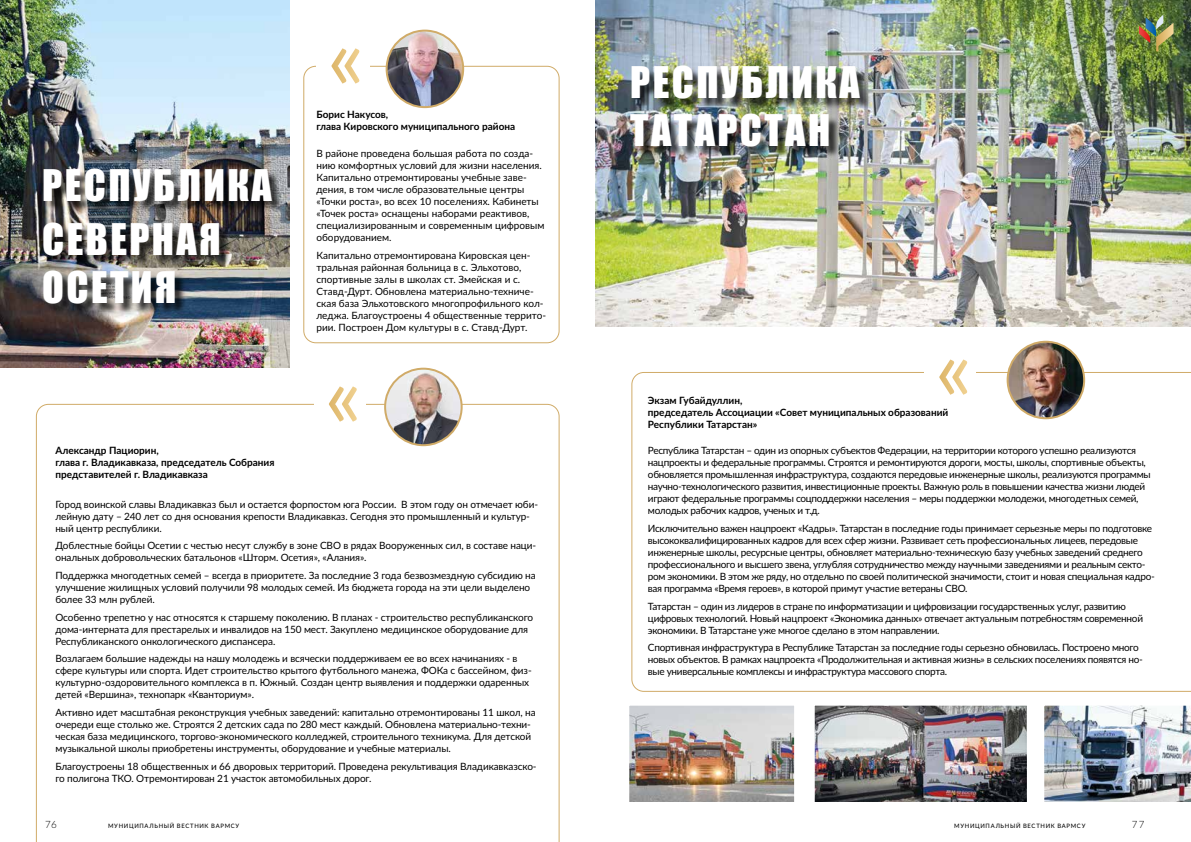
<style>
.page{position:relative;width:1191px;height:842px;background:#fff}
.page>*{position:absolute;margin:0;border:0;box-sizing:border-box;transform-origin:0 0}
.t1{font:88px "Lato";color:#fff}
.t2{font:40px/53.7px "Impact";letter-spacing:.06em;color:#fff}
.t3{font:10px/12px "Lato";letter-spacing:-.02em;color:#000}
.t4{font:10px/12px "Lato";color:#000}
.t5{font:700 10px/12px "Lato";color:#000}
.t6{font:300 10px "Lato";color:#000}
.t7{font:500 6px "Lato";letter-spacing:.115em;color:#000}
</style>
<div class="page">
<img style="left:0;top:0;width:289px;height:367px">
<div style="left:45px;top:170px;width:239px;height:146px;background:#000;opacity:.75"></div>
<svg style="left:36px;top:404px;width:523px;height:438px"></svg>
<div style="left:314px;top:356px;width:51px;height:107px;background:#fff"></div>
<img style="left:385px;top:369px;width:76px;height:76px;border-radius:38px">
<div style="left:384px;top:368px;width:78px;height:78px;border:2px solid #d0ab68;border-radius:50%"></div>
<div style="left:303px;top:66px;width:256px;height:277px;border:1px solid #d0ab68;border-radius:12px"></div>
<div style="left:316px;top:18px;width:54px;height:106px;background:#fff"></div>
<img style="left:386px;top:31px;width:77px;height:76px;border-radius:38px">
<div style="left:385px;top:30px;width:79px;height:78px;border:2px solid #d0ab68;border-radius:50%"></div>
<img style="left:595px;top:0;width:596px;height:327px">
<div style="left:632px;top:68px;width:240px;height:91px;background:#000;opacity:.75"></div>
<svg style="left:631px;top:372px;width:560px;height:320px"></svg>
<div style="left:924px;top:330px;width:52px;height:106px;background:#fff"></div>
<img style="left:1007px;top:342px;width:77px;height:76px;border-radius:38px">
<div style="left:1006px;top:341px;width:79px;height:78px;border:2px solid #d0ab68;border-radius:50%"></div>
<img style="left:630px;top:707px;width:163px;height:94px">
<div style="left:625px;top:702px;width:173px;height:104px;border:4px solid #fff"></div>
<img style="left:815px;top:707px;width:211px;height:94px">
<div style="left:810px;top:702px;width:221px;height:104px;border:4px solid #fff"></div>
<img style="left:1044px;top:705px;width:147px;height:97px">
<svg style="left:1139px;top:15px;width:34px;height:36px"></svg>
<h2 class="t2" style="left:42px;top:157px;width:231px">РЕСПУБЛИКА<br>СЕВЕРНАЯ</h2>
<h2 class="t2" style="left:42px;top:259px;width:136px">ОСЕТИЯ</h2>
<h1 class="t1" style="left:327px;top:-6px;width:39px">«</h1>
<p class="t5" style="left:316px;top:108px;width:200px">Борис Накусов,<br>глава Кировского муниципального района</p>
<p class="t4" style="left:316px;top:147px;width:229px">В районе проведена большая работа по созда&shy;нию комфортных условий для жизни населения.<br>Капитально отремонтированы учебные заве&shy;дения, в том числе образовательные центры «Точки роста», во всех 10 поселениях. Кабинеты «Точек роста» оснащены наборами реактивов, специализированным и современным цифровым оборудованием.</p>
<p class="t4" style="left:316px;top:249px;width:231px">Капитально отремонтирована Кировская цен&shy;тральная районная больница в с. Эльхотово, спортивные залы в школах ст. Змейская и с.<br>Ставд-Дурт. Обновлена материально-техниче&shy;ская база Эльхотовского многопрофильного кол&shy;леджа. Благоустроены 4 общественные террито&shy;рии. Построен Дом культуры в с. Ставд-Дурт.</p>
<h1 class="t1" style="left:324px;top:332px;width:39px">«</h1>
<p class="t5" style="left:55px;top:444px;width:221px">Александр Пациорин,<br>глава г. Владикавказа, председатель Собрания представителей г. Владикавказа</p>
<p class="t3" style="left:55px;top:497px;width:484px">Город воинской славы Владикавказ был и остается форпостом юга России. В этом году он отмечает юби&shy;лейную дату – 240 лет со дня основания крепости Владикавказ. Сегодня это промышленный и культур&shy;ный центр республики.</p>
<p class="t3" style="left:55px;top:539px;width:482px">Доблестные бойцы Осетии с честью несут службу в зоне СВО в рядах Вооруженных сил, в составе наци&shy;ональных добровольческих батальонов «Шторм. Осетия», «Алания».</p>
<p class="t3" style="left:55px;top:569px;width:482px">Поддержка многодетных семей – всегда в приоритете. За последние 3 года безвозмездную субсидию на улучшение жилищных условий получили 98 молодых семей. Из бюджета города на эти цели выделено более 33 млн рублей.</p>
<p class="t3" style="left:55px;top:610px;width:479px">Особенно трепетно у нас относятся к старшему поколению. В планах - строительство республиканского дома-интерната для престарелых и инвалидов на 150 мест. Закуплено медицинское оборудование для<br>Республиканского онкологического диспансера.</p>
<p class="t3" style="left:55px;top:652px;width:478px">Возлагаем большие надежды на нашу молодежь и всячески поддерживаем ее во всех начинаниях - в сфере культуры или спорта. Идет строительство крытого футбольного манежа, ФОКа с бассейном, физ&shy;культурно-оздоровительного комплекса в п. Южный. Создан центр выявления и поддержки одаренных детей «Вершина», технопарк «Кванториум».</p>
<p class="t3" style="left:55px;top:706px;width:482px">Активно идет масштабная реконструкция учебных заведений: капитально отремонтированы 11 школ, на очереди еще столько же. Строятся 2 детских сада по 280 мест каждый. Обновлена материально-техни&shy;ческая база медицинского, торгово-экономического колледжей, строительного техникума. Для детской музыкальной школы приобретены инструменты, оборудование и учебные материалы.</p>
<p class="t3" style="left:55px;top:759px;width:483px">Благоустроены 18 общественных и 66 дворовых территорий. Проведена рекультивация Владикавказско&shy;го полигона ТКО. Отремонтирован 21 участок автомобильных дорог.</p>
<h2 class="t2" style="left:630px;top:58px;width:231px;line-height:48px">РЕСПУБЛИКА<br>ТАТАРСТАН</h2>
<h1 class="t1" style="left:935px;top:305px;width:39px">«</h1>
<p class="t5" style="left:648px;top:405px;width:302px">председатель Ассоциации «Совет муниципальных образований<br>Республики Татарстан»</p>
<p class="t3" style="left:648px;top:444px;width:504px">Республика Татарстан – один из опорных субъектов Федерации, на территории которого успешно реализуются нацпроекты и федеральные программы. Строятся и ремонтируются дороги, мосты, школы, спортивные объекты, обновляется промышленная инфраструктура, создаются передовые инженерные школы, реализуются программы научно-технологического развития, инвестиционные проекты. Важную роль в повышении качества жизни людей играют федеральные программы соцподдержки населения – меры поддержки молодежи, многодетных семей, молодых рабочих кадров, ученых и т.д.</p>
<p class="t3" style="left:648px;top:522px;width:508px">Исключительно важен нацпроект «Кадры». Татарстан в последние годы принимает серьезные меры по подготовке высококвалифицированных кадров для всех сфер жизни. Развивает сеть профессиональных лицеев, передовые инженерные школы, ресурсные центры, обновляет материально-техническую базу учебных заведений среднего профессионального и высшего звена, углубляя сотрудничество между научными заведениями и реальным секто&shy;ром экономики. В этом же ряду, но отдельно по своей политической значимости, стоит и новая специальная кадро&shy;вая программа «Время героев», в которой примут участие ветераны СВО.</p>
<p class="t3" style="left:648px;top:600px;width:496px">Татарстан – один из лидеров в стране по информатизации и цифровизации государственных услуг, развитию цифровых технологий. Новый нацпроект «Экономика данных» отвечает актуальным потребностям современной экономики. В Татарстане уже многое сделано в этом направлении.</p>
<p class="t3" style="left:648px;top:641px;width:496px">Спортивная инфраструктура в Республике Татарстан за последние годы серьезно обновилась. Построено много новых объектов. В рамках нацпроекта «Продолжительная и активная жизнь» в сельских поселениях появятся но&shy;вые универсальные комплексы и инфраструктура массового спорта.</p>
<p class="t5" style="left:648px;top:393px;width:96px">Экзам Губайдуллин,</p>
<p class="t6" style="left:45px;top:817px;width:13px">76</p>
<p class="t7" style="left:108px;top:822px;width:133px">МУНИЦИПАЛЬНЫЙ ВЕСТНИК ВАРМСУ</p>
<p class="t7" style="left:954px;top:822px;width:133px">МУНИЦИПАЛЬНЫЙ ВЕСТНИК ВАРМСУ</p>
<p class="t6" style="left:1131px;top:817px;width:14px">77</p>
</div>
